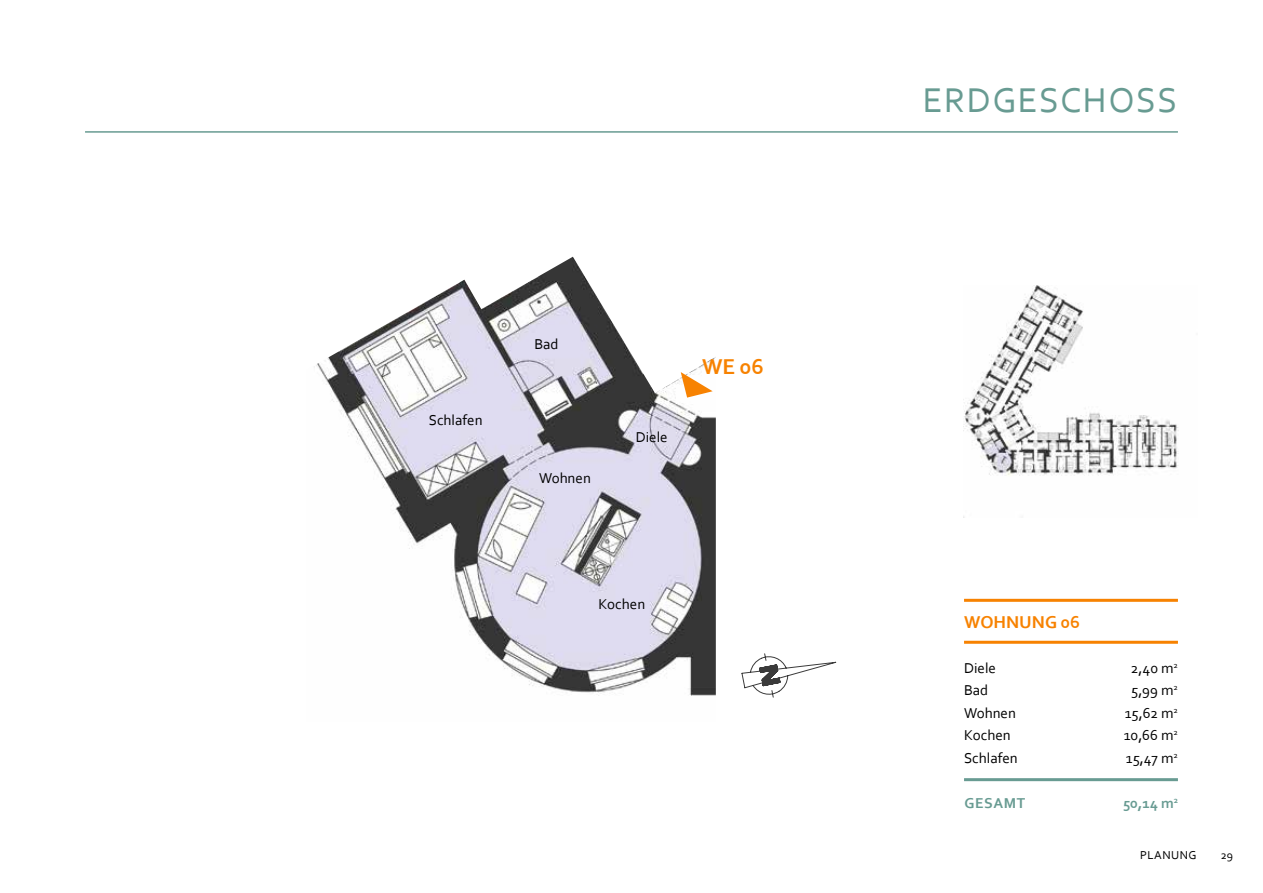
<style>
.page{position:relative;width:1263px;height:893px;background:#fff}
.page>*{position:absolute;margin:0;border:0;box-sizing:border-box;transform-origin:0 0}
.t1{font:36px "Corbel";letter-spacing:.04em;color:#689b92}
.t2{font:700 22.5px "Corbel";color:#f78201}
.t3{font:700 18px "Corbel";color:#f78201}
.t4{font:15px "Corbel";color:#000}
.t5{font:700 15px "Corbel";letter-spacing:.04em;color:#689b92}
.t6{font:12px "Corbel";letter-spacing:.04em;color:#000}
</style>
<div class="page">
<img style="left:314px;top:257px;width:402px;height:439px">
<hr style="left:85px;top:131px;width:1093px;height:2px;background:#689b92">
<hr style="left:964px;top:641px;width:214px;height:3px;background:#f78201">
<hr style="left:964px;top:599px;width:214px;height:3px;background:#f78201">
<hr style="left:964px;top:778px;width:214px;height:3px;background:#689b92">
<img style="left:963px;top:286px;width:216px;height:231px">
<svg style="left:741px;top:653px;width:95px;height:45px"></svg>
<svg style="left:681px;top:372px;width:32px;height:26px"></svg>
<p class="t4" style="left:429px;top:411px;width:55px">Schlafen</p>
<p class="t4" style="left:534px;top:335px;width:26px">Bad</p>
<p class="t4" style="left:539px;top:469px;width:53px">Wohnen</p>
<p class="t4" style="left:636px;top:428px;width:33px">Diele</p>
<h2 class="t2" style="left:702px;top:352px;width:63px">WE 06</h2>
<p class="t4" style="left:598px;top:595px;width:48px">Kochen</p>
<h1 class="t1" style="left:923px;top:78px;width:256px">ERDGESCHOSS</h1>
<p class="t3" style="left:964px;top:610px;width:117px">WOHNUNG 06</p>
<p class="t4" style="left:964px;top:658px;width:33px">Diele</p>
<p class="t4" style="left:1131px;top:658px;width:48px">2,40 m<sup>2</sup></p>
<p class="t4" style="left:964px;top:681px;width:26px">Bad</p>
<p class="t4" style="left:1131px;top:681px;width:48px">5,99 m<sup>2</sup></p>
<p class="t4" style="left:964px;top:703px;width:53px">Wohnen</p>
<p class="t4" style="left:1125px;top:703px;width:55px">15,62 m<sup>2</sup></p>
<p class="t4" style="left:964px;top:726px;width:48px">Kochen</p>
<p class="t4" style="left:1124px;top:726px;width:56px">10,66 m<sup>2</sup></p>
<p class="t4" style="left:964px;top:748px;width:55px">Schlafen</p>
<p class="t4" style="left:1126px;top:748px;width:53px">15,47 m<sup>2</sup></p>
<p class="t5" style="left:964px;top:793px;width:62px">GESAMT</p>
<p class="t5" style="left:1123px;top:793px;width:57px">50,14 m<sup>2</sup></p>
<p class="t6" style="left:1140px;top:848px;width:58px">PLANUNG</p>
<p class="t6" style="left:1221px;top:848px;width:14px">29</p>
</div>
